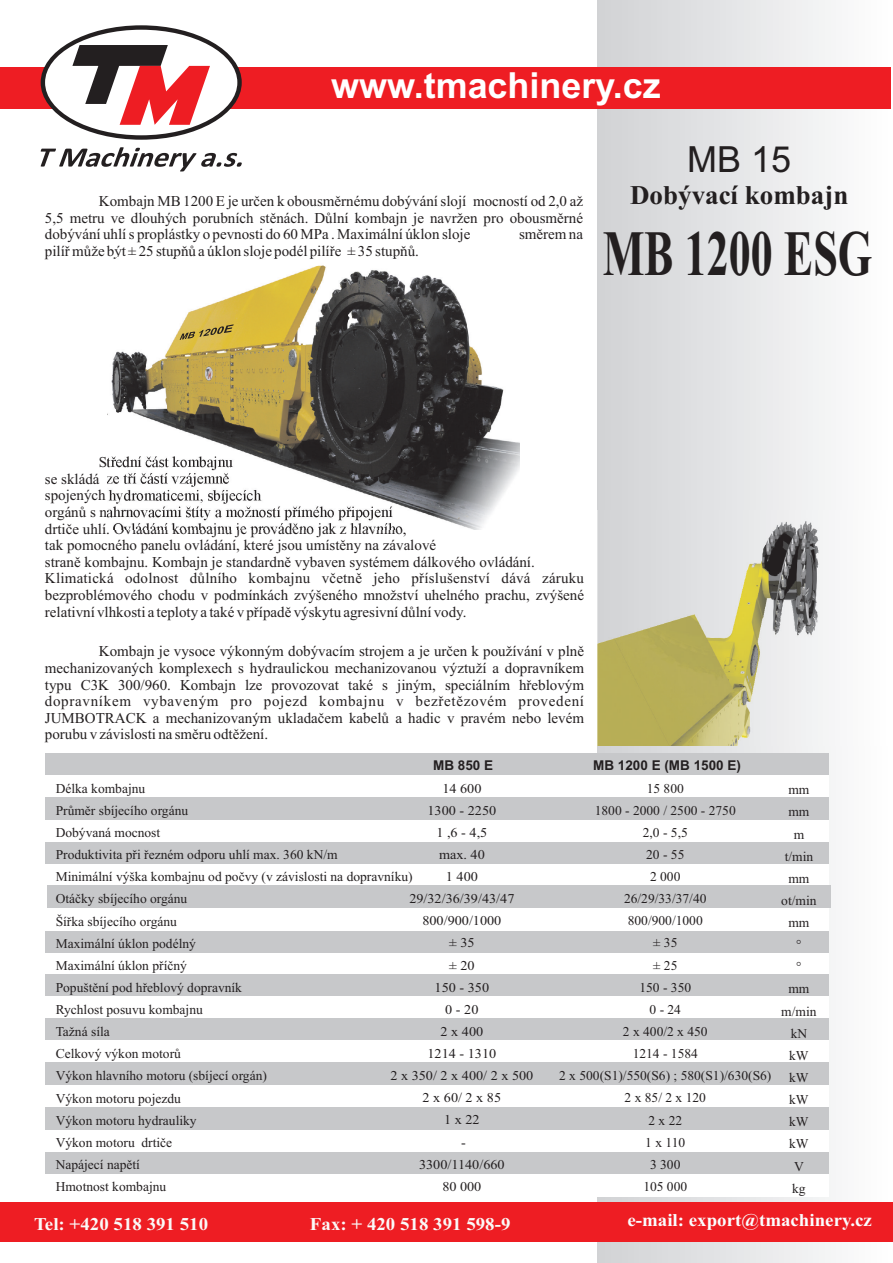
<style>
.page{position:relative;width:893px;height:1263px;background:#fff}
.page>*{position:absolute;margin:0;border:0;box-sizing:border-box;transform-origin:0 0}
.t1{font:700 64.5px "Times New Roman";color:#231f20;scale:.68 1}
.t2{font:700 36px "Arial";color:#fff}
.t3{font:36px "Arial";color:#231f20}
.t4{font:700 27px "Times New Roman";color:#231f20}
.t5{font:700 18px "Times New Roman";color:#fbf9f8;scale:1.05 1}
.t6{font:700 18px "Times New Roman";color:#fbfdfe;scale:1.05 1}
.t7{font:15px/16.6px "Times New Roman";color:#231f20}
.t8{font:13.5px/22.2px "Times New Roman";color:#231f20;text-align:center}
.t9{font:13.5px/22.2px "Times New Roman";color:#231f20;text-align:center;scale:1.05 1}
.t10{font:700 13.5px "Arial";color:#231f20}
</style>
<div class="page">
<div style="left:597px;top:0;width:294px;height:1262px;background:linear-gradient(to right,#d0d2d4,#fefefe)"></div>
<div style="left:0;top:67px;width:891px;height:42px;background:#ee1d23"></div>
<svg style="left:41px;top:147px;width:201px;height:24px"></svg>
<svg style="left:41px;top:25px;width:201px;height:115px;fill:#231f20"></svg>
<div style="left:45px;top:30px;width:192px;height:105px;background:#fff;border-radius:50%"></div>
<svg style="left:72px;top:45px;width:138px;height:80px"></svg>
<div style="left:46px;top:753px;width:783px;height:22px;background:#c7c8ca"></div>
<div style="left:46px;top:775px;width:783px;height:22px;background:#fff"></div>
<div style="left:46px;top:798px;width:783px;height:22px;background:#c7c8ca"></div>
<div style="left:46px;top:820px;width:783px;height:22px;background:#fff"></div>
<div style="left:46px;top:842px;width:783px;height:22px;background:#c7c8ca"></div>
<div style="left:46px;top:864px;width:783px;height:22px;background:#fff"></div>
<div style="left:47px;top:886px;width:783px;height:22px;background:#c7c8ca"></div>
<div style="left:46px;top:908px;width:783px;height:23px;background:#fff"></div>
<div style="left:46px;top:931px;width:783px;height:22px;background:#c7c8ca"></div>
<div style="left:46px;top:953px;width:783px;height:23px;background:#fff"></div>
<div style="left:46px;top:974px;width:783px;height:22px;background:#c7c8ca"></div>
<div style="left:46px;top:996px;width:783px;height:22px;background:#fff"></div>
<div style="left:46px;top:1018px;width:783px;height:23px;background:#c7c8ca"></div>
<div style="left:46px;top:1041px;width:783px;height:22px;background:#fff"></div>
<div style="left:46px;top:1063px;width:783px;height:22px;background:#c7c8ca"></div>
<div style="left:46px;top:1085px;width:783px;height:22px;background:#fff"></div>
<div style="left:45px;top:1130px;width:783px;height:22px;background:#fff"></div>
<div style="left:46px;top:1107px;width:783px;height:23px;background:#c7c8ca"></div>
<div style="left:45px;top:1152px;width:783px;height:22px;background:#c7c8ca"></div>
<div style="left:0;top:1202px;width:893px;height:40px;background:#ee1d23"></div>
<img style="left:597px;top:511px;width:294px;height:234px">
<img style="left:108px;top:258px;width:411px;height:272px">
<svg style="left:180px;top:324px;width:54px;height:16px"></svg>
<div style="left:45px;top:1174px;width:784px;height:23px;background:#fff"></div>
<h2 class="t2" style="left:331px;top:71px;width:331px">www.tmachinery.cz</h2>
<h2 class="t3" style="left:687px;top:146px;width:106px">MB 15</h2>
<p class="t7" style="left:99px;top:194px;width:486px">Kombajn MB 1200 E je určen k obousměrnému dobývání slojí mocností od 2,0 až</p>
<h3 class="t4" style="left:630px;top:186px;width:220px">Dobývací kombajn</h3>
<p class="t7" style="left:45px;top:211px;width:540px">5,5 metru ve dlouhých porubních stěnách. Důlní kombajn je navržen pro obousměrné dobývání uhlí s proplástky o pevnosti do 60 MPa . Maximální úklon sloje</p>
<p class="t7" style="left:519px;top:227px;width:66px">směrem na</p>
<h1 class="t1" style="left:603px;top:232px;width:398px">MB 1200 ESG</h1>
<p class="t7" style="left:45px;top:244px;width:376px">pilíř může být ± 25 stupňů a úklon sloje podél pilíře ± 35 stupňů.</p>
<p class="t7" style="left:45px;top:522px;width:541px">drtiče uhlí. Ovládání kombajnu je prováděno jak z hlavního,<br>tak pomocného panelu ovládání, které jsou umístěny na závalové<br>straně kombajnu. Kombajn je standardně vybaven systémem dálkového ovládání.<br>Klimatická odolnost důlního kombajnu včetně jeho příslušenství dává záruku bezproblémového chodu v podmínkách zvýšeného množství uhelného prachu, zvýšené relativní vlhkosti a teploty a také v případě výskytu agresivní důlní vody.</p>
<p class="t7" style="left:45px;top:644px;width:541px;text-align:justify;text-indent:54px">Kombajn je vysoce výkonným dobývacím strojem a je určen k používání v plně mechanizovaných komplexech s hydraulickou mechanizovanou výztuží a dopravníkem typu C3K 300/960. Kombajn lze provozovat také s jiným, speciálním hřeblovým dopravníkem vybaveným pro pojezd kombajnu v bezřetězovém provedení JUMBOTRACK a mechanizovaným ukladačem kabelů a hadic v pravém nebo levém porubu v závislosti na směru odtěžení.</p>
<p class="t10" style="left:433px;top:760px;width:62px">MB 850 E</p>
<p class="t9" style="left:390px;top:778px;width:138px">14 600<br>1300 - 2250<br>1 ,6 - 4,5<br>max. 40<br>1 400<br>29/32/36/39/43/47<br>800/900/1000<br>± 35<br>± 20<br>150 - 350<br>0-20<br>2 x 400<br>1214 - 1310<br>2 x 350/ 2 x 400/ 2 x 500<br>2x60/2x85<br>1x22<br>-<br>3300/1140/660<br>80 000</p>
<p class="t10" style="left:593px;top:760px;width:149px">MB 1200 E (MB 1500 E)</p>
<p class="t8" style="left:56px;top:778px;width:358px;text-align:left">Délka kombajnu<br>Průměr sbíjecího orgánu<br>Dobývaná mocnost<br>Produktivita při řezném odporu uhlí max. 360 kN/m<br>Minimální výška kombajnu od počvy (v závislosti na dopravníku)<br>Otáčky sbíjecího orgánu<br>Šířka sbíjecího orgánu<br>Maximální úklon podélný<br>Maximální úklon příčný<br>Popuštění pod hřeblový dopravník<br>Rychlost posuvu kombajnu<br>Tažná síla<br>Celkový výkon motorů<br>Výkon hlavního motoru (sbíjecí orgán)<br>Výkon motoru pojezdu<br>Výkon motoru hydrauliky<br>Výkon motoru drtiče<br>Napájecí napětí<br>Hmotnost kombajnu</p>
<p class="t8" style="left:559px;top:778px;width:214px">15 800<br>1800 - 2000 / 2500 - 2750<br>2,0 - 5,5<br>20 - 55<br>2 000<br>26/29/33/37/40<br>800/900/1000<br>± 35<br>± 25<br>150 - 350<br>0 - 24<br>2 x 400/2 x 450<br>1214 - 1584<br>2 x 500(S1)/550(S6) 580(S1)/630(S6)</p>
<p class="t8" style="left:673px;top:1066px;width:5px">;</p>
<p class="t8" style="left:625px;top:1088px;width:83px">2 x 85/ 2 x 120</p>
<p class="t8" style="left:648px;top:1110px;width:35px">2 x 22</p>
<p class="t8" style="left:645px;top:1132px;width:41px">1 x 110</p>
<p class="t8" style="left:650px;top:1154px;width:32px">3 300</p>
<p class="t8" style="left:643px;top:1176px;width:45px">105 000</p>
<p class="t8" style="left:781px;top:780px;width:37px">mm mm<br>m t/min mm ot/min mm<br>°<br>°<br>mm m/min kN kW kW kW kW kW<br>V<br>kg</p>
<p class="t5" style="left:34px;top:1217px;width:167px">Tel: +420 518 391 510</p>
<p class="t5" style="left:310px;top:1217px;width:192px">Fax: + 420 518 391 598-9</p>
<p class="t6" style="left:627px;top:1214px;width:234px">e-mail: export@tmachinery.cz</p>
</div>
